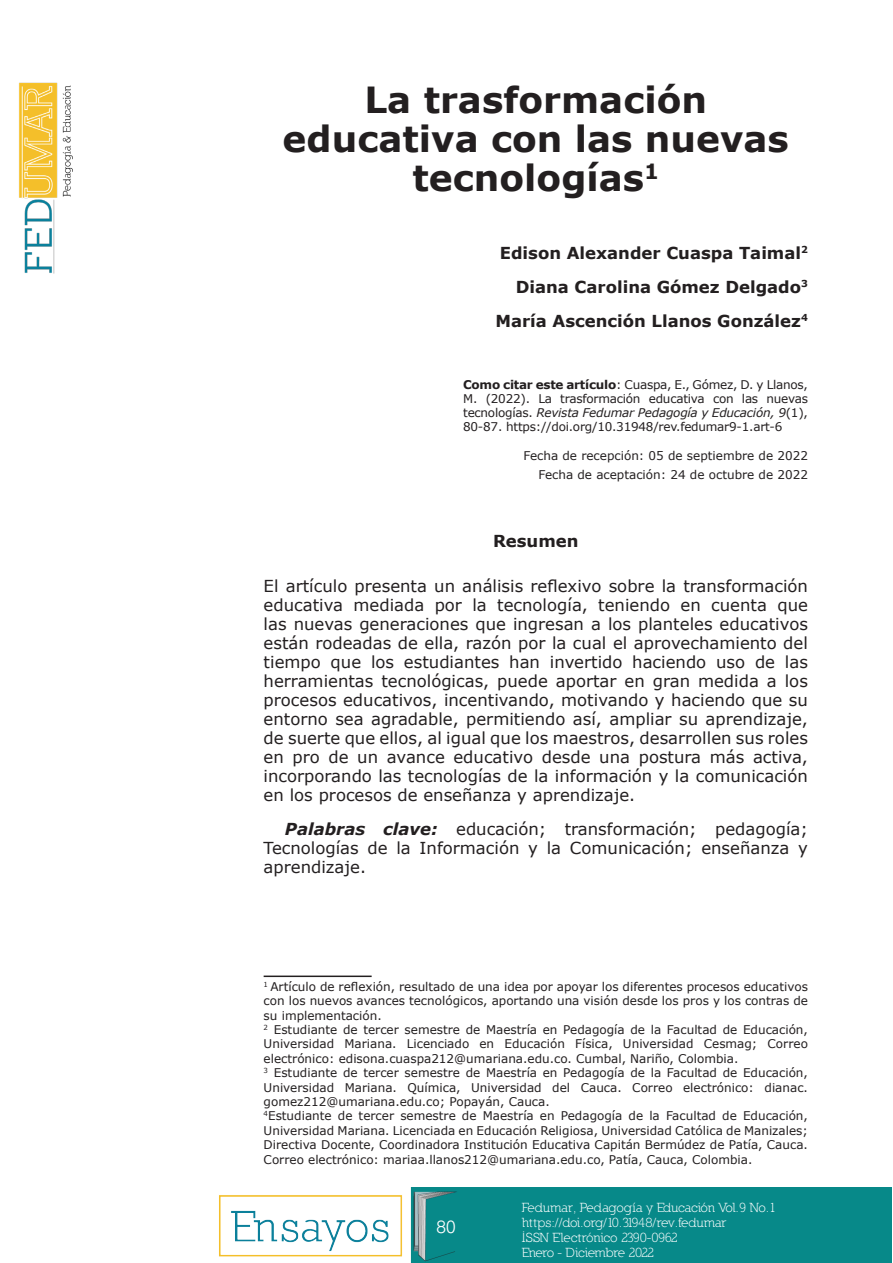
<style>
.page{position:relative;width:893px;height:1263px;background:#fff}
.page>*{position:absolute;margin:0;border:0;box-sizing:border-box;transform-origin:0 0}
.t1{font:700 36px/39px "Verdana";color:#231f20;text-align:center}
.t2{font:700 18px "Nilland";color:#fff}
.t3{font:16.5px/18.9px "Verdana";color:#231f20;text-align:justify}
.t4{font:700 16.5px "Verdana";color:#231f20}
.t5{font:13.5px/15px "Nilland";letter-spacing:-.035em;color:#fff}
.t6{font:12px/14.4px "Verdana";color:#231f20;text-align:justify}
.s1{font-weight:700}
.s2{font-style:italic}
.s3{font-weight:700;font-style:italic}
</style>
<div class="page">
<img style="left:219px;top:1188px;width:673px;height:75px">
<img style="left:19px;top:82px;width:54px;height:192px">
<hr style="left:264px;top:975px;width:108px;height:2px;background:#231f20">
<p class="t1" style="left:283px;top:79px;width:508px">La trasformación educativa con las nuevas tecnologías<sup>1</sup></p>
<p class="t4" style="left:500px;top:241px;width:310px">Edison Alexander Cuaspa Taimal<sup>2</sup></p>
<p class="t4" style="left:516px;top:275px;width:294px">Diana Carolina Gómez Delgado<sup>3</sup></p>
<p class="t4" style="left:495px;top:309px;width:314px">María Ascención Llanos González<sup>4</sup></p>
<p class="t6" style="left:463px;top:378px;width:346px;line-height:13.8px"><span class="s1">Como citar este artículo</span>: Cuaspa, E., Gómez, D. y Llanos, M. (2022). La trasformación educativa con las nuevas tecnologías. <span class="s2">Revista Fedumar Pedagogía y Educación, 9</span>(1), 80-87. https://doi.org/10.31948/rev.fedumar9-1.art-6</p>
<p class="t6" style="left:523px;top:448px;width:286px">Fecha de recepción: 05 de septiembre de 2022</p>
<p class="t6" style="left:538px;top:467px;width:271px">Fecha de aceptación: 24 de octubre de 2022</p>
<p class="t4" style="left:493px;top:529px;width:87px">Resumen</p>
<p class="t3" style="left:264px;top:576px;width:546px">El artículo presenta un análisis reflexivo sobre la transformación educativa mediada por la tecnología, teniendo en cuenta que las nuevas generaciones que ingresan a los planteles educativos están rodeadas de ella, razón por la cual el aprovechamiento del tiempo que los estudiantes han invertido haciendo uso de las herramientas tecnológicas, puede aportar en gran medida a los procesos educativos, incentivando, motivando y haciendo que su entorno sea agradable, permitiendo así, ampliar su aprendizaje, de suerte que ellos, al igual que los maestros, desarrollen sus roles en pro de un avance educativo desde una postura más activa, incorporando las tecnologías de la información y la comunicación en los procesos de enseñanza y aprendizaje.</p>
<p class="t3" style="left:264px;top:819px;width:546px;text-indent:21px"><span class="s3">Palabras clave:</span> educación; transformación; pedagogía; Tecnologías de la Información y la Comunicación; enseñanza y aprendizaje.</p>
<p class="t6" style="left:264px;top:979px;width:546px"><sup>1</sup> Artículo de reflexión, resultado de una idea por apoyar los diferentes procesos educativos con los nuevos avances tecnológicos, aportando una visión desde los pros y los contras de su implementación.</p>
<p class="t6" style="left:264px;top:1022px;width:546px"><sup>2</sup> Estudiante de tercer semestre de Maestría en Pedagogía de la Facultad de Educación, Universidad Mariana. Licenciado en Educación Física, Universidad Cesmag; Correo electrónico: edisona.cuaspa212@umariana.edu.co. Cumbal, Nariño, Colombia.</p>
<p class="t6" style="left:264px;top:1065px;width:546px"><sup>3</sup> Estudiante de tercer semestre de Maestría en Pedagogía de la Facultad de Educación, Universidad Mariana. Química, Universidad del Cauca. Correo electrónico: dianac. gomez212@umariana.edu.co; Popayán, Cauca.</p>
<p class="t6" style="left:264px;top:1109px;width:546px"><sup>4</sup>Estudiante de tercer semestre de Maestría en Pedagogía de la Facultad de Educación, Universidad Mariana. Licenciada en Educación Religiosa, Universidad Católica de Manizales; Directiva Docente, Coordinadora Institución Educativa Capitán Bermúdez de Patía, Cauca.<br>Correo electrónico: mariaa.llanos212@umariana.edu.co, Patía, Cauca, Colombia.</p>
<h2 class="t2" style="left:436px;top:1216px;width:21px">80</h2>
<p class="t5" style="left:522px;top:1200px;width:256px">Fedumar, Pedagogía y Educación Vol.9 No.1 https://doi.org/10.31948/rev.fedumar<br>ISSN Electrónico 2390-0962<br>Enero - Diciembre 2022</p>
</div>
